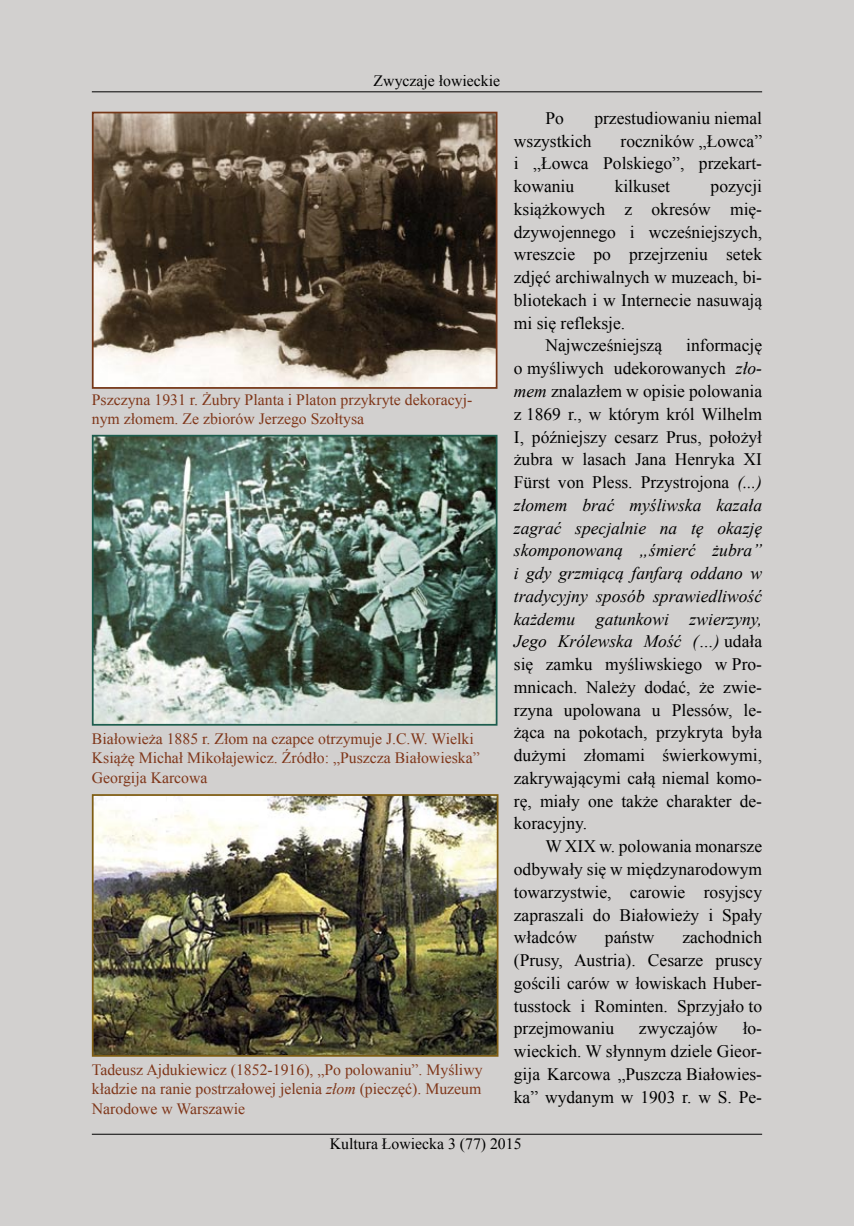
<style>
.page{position:relative;width:854px;height:1226px;background:#fff}
.page>*{position:absolute;margin:0;border:0;box-sizing:border-box;transform-origin:0 0}
.t1{font:17.5px/22.8px "Times New Roman";color:#000;text-align:justify}
.t2{font:15.75px/19.2px "Times New Roman";color:#7f3619}
.t3{font:15.75px "Times New Roman";color:#000}
.s1{font-style:italic}
</style>
<div class="page">
<div style="left:0;top:0;width:853px;height:1225px;background:#d2d0cf"></div>
<hr style="left:92px;top:91px;width:669px;height:1px;background:#000">
<img style="left:95px;top:115px;width:399px;height:271px">
<div style="left:92px;top:112px;width:405px;height:277px;border:2px solid #753717"></div>
<img style="left:95px;top:438px;width:399px;height:284px">
<div style="left:92px;top:435px;width:405px;height:290px;border:2px solid #1d5d4e"></div>
<img style="left:95px;top:797px;width:400px;height:256px">
<div style="left:92px;top:794px;width:406px;height:262px;border:2px solid #7f5d13"></div>
<hr style="left:92px;top:1133px;width:669px;height:1px;background:#000">
<p class="t3" style="left:373px;top:70px;width:128px">Zwyczaje łowieckie</p>
<p class="t1" style="left:545px;top:106px;width:20px">Po</p>
<p class="t1" style="left:594px;top:106px;width:169px">przestudiowaniu niemal</p>
<p class="t1" style="left:513px;top:129px;width:79px">wszystkich</p>
<p class="t1" style="left:513px;top:129px;width:250px;text-indent:107px">roczników „Łowca” i „Łowca Polskiego”, przekart&shy;kowaniu</p>
<p class="t1" style="left:513px;top:174px;width:250px;text-indent:197px">pozycji książkowych z okresów mię&shy;dzywojennego i wcześniejszych, wreszcie po przejrzeniu setek zdjęć archiwalnych w muzeach, bi&shy;bliotekach i w Internecie nasuwają mi się refleksje.</p>
<p class="t1" style="left:545px;top:334px;width:118px">Najwcześniejszą</p>
<p class="t1" style="left:614px;top:174px;width:57px">kilkuset</p>
<p class="t1" style="left:513px;top:334px;width:250px;text-indent:172px">informację o myśliwych udekorowanych <span class="s1">zło&shy;mem</span> znalazłem w opisie polowania z 1869 r., w którym król Wilhelm I, późniejszy cesarz Prus, położył żubra w lasach Jana Henryka XI Fürst von Pless. Przystrojona <span class="s1">(...) złomem brać myśliwska kazała zagrać specjalnie na tę okazję skomponowaną „śmierć żubra” i gdy grzmiącą fanfarą oddano w tradycyjny sposób sprawiedliwość każdemu gatunkowi zwierzyny, Jego Królewska Mość (…)</span> udała się zamku myśliwskiego w Pro&shy;mnicach. Należy dodać, że zwie&shy;rzyna upolowana u Plessów, le&shy;żąca na pokotach, przykryta była dużymi złomami świerkowymi, zakrywającymi całą niemal komo&shy;rę, miały one także charakter de&shy;koracyjny.</p>
<p class="t1" style="left:513px;top:834px;width:250px;text-indent:31px">W XIX w. polowania monarsze odbywały się w międzynarodowym towarzystwie, carowie rosyjscy zapraszali do Białowieży i Spały władców</p>
<p class="t2" style="left:92px;top:389px;width:382px">Pszczyna 1931 r. Żubry Planta i Platon przykryte dekoracyj&shy;nym złomem. Ze zbiorów Jerzego Szołtysa</p>
<p class="t2" style="left:92px;top:728px;width:389px">Białowieża 1885 r. Złom na czapce otrzymuje J.C.W. Wielki<br>Książę Michał Mikołajewicz. Źródło: „Puszcza Białowieska”<br>Georgija Karcowa</p>
<p class="t1" style="left:513px;top:925px;width:250px;text-indent:168px">zachodnich (Prusy, Austria). Cesarze pruscy gościli carów w łowiskach Huber&shy;tusstock i Rominten. Sprzyjało to przejmowaniu</p>
<p class="t1" style="left:604px;top:925px;width:51px">państw</p>
<p class="t1" style="left:638px;top:1016px;width:80px">zwyczajów</p>
<p class="t1" style="left:513px;top:1016px;width:250px;text-indent:229px">ło&shy;wieckich. W słynnym dziele Gieor&shy;gija Karcowa „Puszcza Białowies&shy;ka” wydanym w 1903 r. w S. Pe-</p>
<p class="t3" style="left:330px;top:1133px;width:193px">Kultura Łowiecka 3 (77) 2015</p>
<p class="t2" style="left:92px;top:1059px;width:392px;text-align:justify">Tadeusz Ajdukiewicz (1852-1916), „Po polowaniu”. Myśliwy kładzie na ranie postrzałowej jelenia <span class="s1">złom</span> (pieczęć). Muzeum Narodowe w Warszawie</p>
</div>
